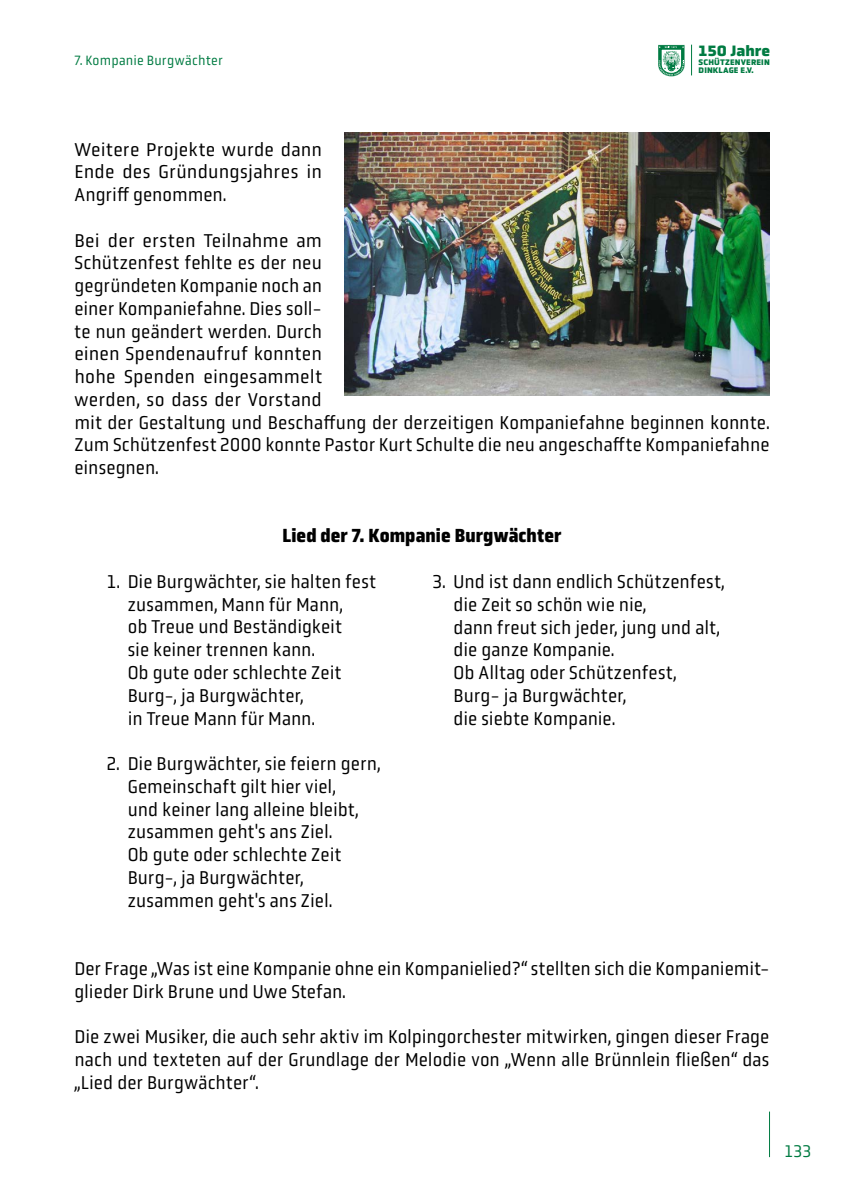
<style>
.page{position:relative;width:844px;height:1191px;background:#fff}
.page>*{position:absolute;margin:0;border:0;box-sizing:border-box;transform-origin:0 0}
.t1{font:19.25px/22.8px "Obvia Narrow";letter-spacing:.005em;color:#000}
.t2{font:700 19.25px "Obvia Narrow";letter-spacing:.005em;color:#000}
.t3{font:17.5px "Obvia Narrow";color:#007b42}
.t4{font:900 15.22px "Obvia";color:#007b42}
.t5{font:14px "Obvia Narrow";letter-spacing:.02em;color:#007b42}
.t6{font:900 8.22px/8.4px "Obvia";letter-spacing:.015em;color:#007b42}
</style>
<div class="page">
<hr style="left:691px;top:45px;width:1px;height:30px;background:#007b42">
<svg style="left:658px;top:45px;width:26px;height:31px"></svg>
<hr style="left:769px;top:1111px;width:1px;height:46px;background:#007b42">
<img style="left:344px;top:133px;width:425px;height:263px">
<p class="t5" style="left:74px;top:52px;width:150px">7. Kompanie Burgwächter</p>
<p class="t4" style="left:698px;top:42px;width:73px">150 Jahre</p>
<p class="t6" style="left:698px;top:58px;width:73px">SCHÜTZENVEREIN<br>DINKLAGE E.V.</p>
<p class="t1" style="left:74px;top:138px;width:249px;text-align:justify">Weitere Projekte wurde dann Ende des Gründungsjahres in Angriff genommen.</p>
<p class="t1" style="left:74px;top:229px;width:696px">Bei der ersten Teilnahme am<br>Schützenfest fehlte es der neu<br>gegründeten Kompanie noch an<br>einer Kompaniefahne. Dies soll-<br>te nun geändert werden. Durch<br>einen Spendenaufruf konnten<br>hohe Spenden eingesammelt<br>werden, so dass der Vorstand<br>mit der Gestaltung und Beschaffung der derzeitigen Kompaniefahne beginnen konnte.<br>Zum Schützenfest 2000 konnte Pastor Kurt Schulte die neu angeschaffte Kompaniefahne einsegnen.</p>
<p class="t2" style="left:282px;top:524px;width:280px">Lied der 7. Kompanie Burgwächter</p>
<p class="t1" style="left:128px;top:570px;width:250px;text-indent:-21px">1. Die Burgwächter, sie halten fest zusammen, Mann für Mann,<br>ob Treue und Beständigkeit<br>sie keiner trennen kann.<br>Ob gute oder schlechte Zeit<br>Burg-, ja Burgwächter,<br>in Treue Mann für Mann.</p>
<p class="t1" style="left:128px;top:752px;width:254px;text-indent:-21px">2. Die Burgwächter, sie feiern gern,<br>Gemeinschaft gilt hier viel,<br>und keiner lang alleine bleibt, zusammen geht's ans Ziel.<br>Ob gute oder schlechte Zeit<br>Burg-, ja Burgwächter, zusammen geht's ans Ziel.</p>
<p class="t1" style="left:453px;top:570px;width:272px;text-indent:-21px">3. Und ist dann endlich Schützenfest, die Zeit so schön wie nie,<br>dann freut sich jeder, jung und alt, die ganze Kompanie.<br>Ob Alltag oder Schützenfest,<br>Burg- ja Burgwächter,<br>die siebte Kompanie.</p>
<p class="t1" style="left:74px;top:957px;width:696px">Der Frage „Was ist eine Kompanie ohne ein Kompanielied?“ stellten sich die Kompaniemit&shy;glieder Dirk Brune und Uwe Stefan.</p>
<p class="t1" style="left:74px;top:1025px;width:696px;text-align:justify">Die zwei Musiker, die auch sehr aktiv im Kolpingorchester mitwirken, gingen dieser Frage nach und texteten auf der Grundlage der Melodie von „Wenn alle Brünnlein fließen“ das „Lied der Burgwächter“.</p>
<p class="t3" style="left:784px;top:1140px;width:28px">133</p>
</div>
